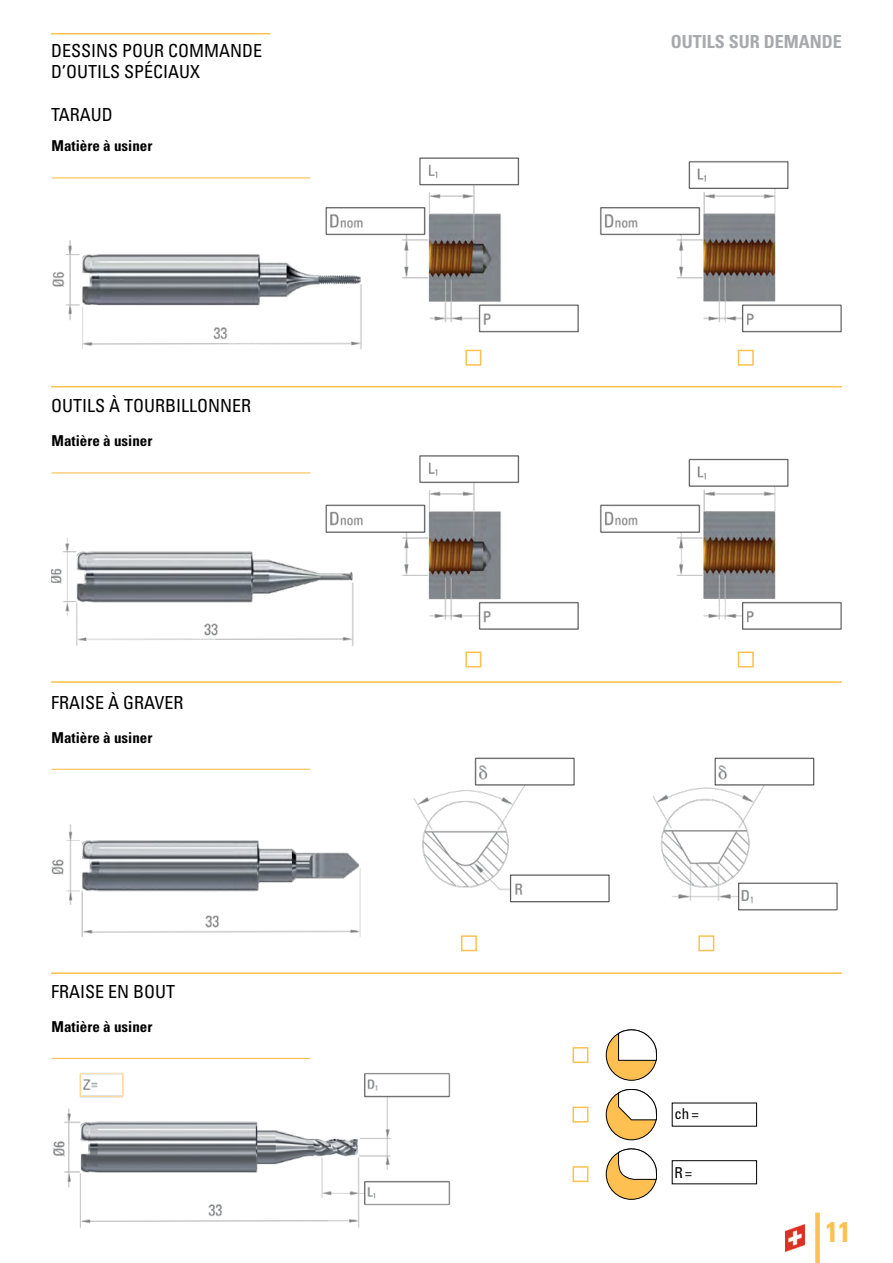
<style>
.page{position:relative;width:893px;height:1263px;background:#fff}
.page>*{position:absolute;margin:0;border:0;box-sizing:border-box;transform-origin:0 0}
.t1{font:700 condensed 28.5px "Univers";color:#fec050}
.t2{font:condensed 18px/21.6px "Univers";color:#000}
.t3{font:700 condensed 18px "Univers";color:#a7a9ac}
.t4{font:700 condensed 15px "Univers";color:#000}
.t5{font:condensed 15px "Univers";color:#000}
</style>
<div class="page">
<div style="left:815px;top:1212px;width:5px;height:51px;background:#fec050"></div>
<img style="left:785px;top:1224px;width:20px;height:27px">
<img style="left:51px;top:178px;width:311px;height:172px">
<img style="left:51px;top:538px;width:303px;height:108px">
<img style="left:52px;top:824px;width:309px;height:113px">
<img style="left:52px;top:1057px;width:399px;height:171px">
<hr style="left:51px;top:386px;width:791px;height:1px;background:#fec050">
<hr style="left:51px;top:33px;width:219px;height:1px;background:#fec050">
<hr style="left:51px;top:681px;width:791px;height:2px;background:#fec050">
<hr style="left:51px;top:972px;width:791px;height:2px;background:#fec050">
<div style="left:461px;top:935px;width:16px;height:16px;border:2px solid #fec050"></div>
<div style="left:572px;top:1047px;width:16px;height:16px;border:2px solid #fec050"></div>
<div style="left:698px;top:935px;width:16px;height:16px;border:2px solid #fec050"></div>
<div style="left:572px;top:1106px;width:16px;height:16px;border:2px solid #fec050"></div>
<div style="left:572px;top:1166px;width:16px;height:16px;border:2px solid #fec050"></div>
<div style="left:606px;top:1089px;width:51px;height:51px;background:#fec050;border-radius:50%"></div>
<div style="left:606px;top:1089px;width:51px;height:51px;border:1px solid #000;border-radius:50%"></div>
<svg style="left:618px;top:1089px;width:39px;height:31px"></svg>
<div style="left:465px;top:651px;width:16px;height:16px;border:2px solid #fec050"></div>
<div style="left:465px;top:350px;width:16px;height:16px;border:2px solid #fec050"></div>
<div style="left:738px;top:651px;width:16px;height:16px;border:2px solid #fec050"></div>
<div style="left:738px;top:350px;width:16px;height:16px;border:2px solid #fec050"></div>
<img style="left:413px;top:757px;width:425px;height:154px">
<img style="left:303px;top:455px;width:539px;height:183px">
<img style="left:303px;top:157px;width:539px;height:184px">
<hr style="left:52px;top:1058px;width:258px;height:1px;background:#fec050">
<hr style="left:52px;top:769px;width:258px;height:1px;background:#fec050">
<hr style="left:52px;top:472px;width:258px;height:1px;background:#fec050">
<hr style="left:52px;top:177px;width:258px;height:1px;background:#fec050">
<div style="left:606px;top:1149px;width:51px;height:50px;background:#fec050;border-radius:50%"></div>
<div style="left:606px;top:1148px;width:51px;height:51px;border:1px solid #000;border-radius:50%"></div>
<svg style="left:617px;top:1148px;width:40px;height:32px"></svg>
<div style="left:606px;top:1030px;width:51px;height:50px;background:#fec050;border-radius:50%"></div>
<div style="left:606px;top:1029px;width:51px;height:51px;border:1px solid #000;border-radius:50%"></div>
<svg style="left:618px;top:1029px;width:39px;height:32px"></svg>
<div style="left:672px;top:1160px;width:85px;height:24px;border:1px solid #000"></div>
<p class="t2" style="left:51px;top:39px;width:213px">DESSINS POUR COMMANDE<br>D’OUTILS SPÉCIAUX</p>
<p class="t2" style="left:51px;top:103px;width:63px">TARAUD</p>
<p class="t4" style="left:52px;top:137px;width:102px">Matière à usiner</p>
<p class="t2" style="left:51px;top:395px;width:201px">OUTILS À TOURBILLONNER</p>
<p class="t4" style="left:52px;top:432px;width:102px">Matière à usiner</p>
<p class="t2" style="left:51px;top:691px;width:134px">FRAISE À GRAVER</p>
<p class="t4" style="left:52px;top:728px;width:102px">Matière à usiner</p>
<p class="t2" style="left:51px;top:980px;width:126px">FRAISE EN BOUT</p>
<p class="t4" style="left:52px;top:1017px;width:102px">Matière à usiner</p>
<p class="t3" style="left:671px;top:31px;width:172px">OUTILS SUR DEMANDE</p>
<p class="t5" style="left:674px;top:1104px;width:26px">ch=</p>
<p class="t5" style="left:674px;top:1163px;width:19px">R=</p>
<h1 class="t1" style="left:825px;top:1214px;width:27px">11</h1>
</div>
